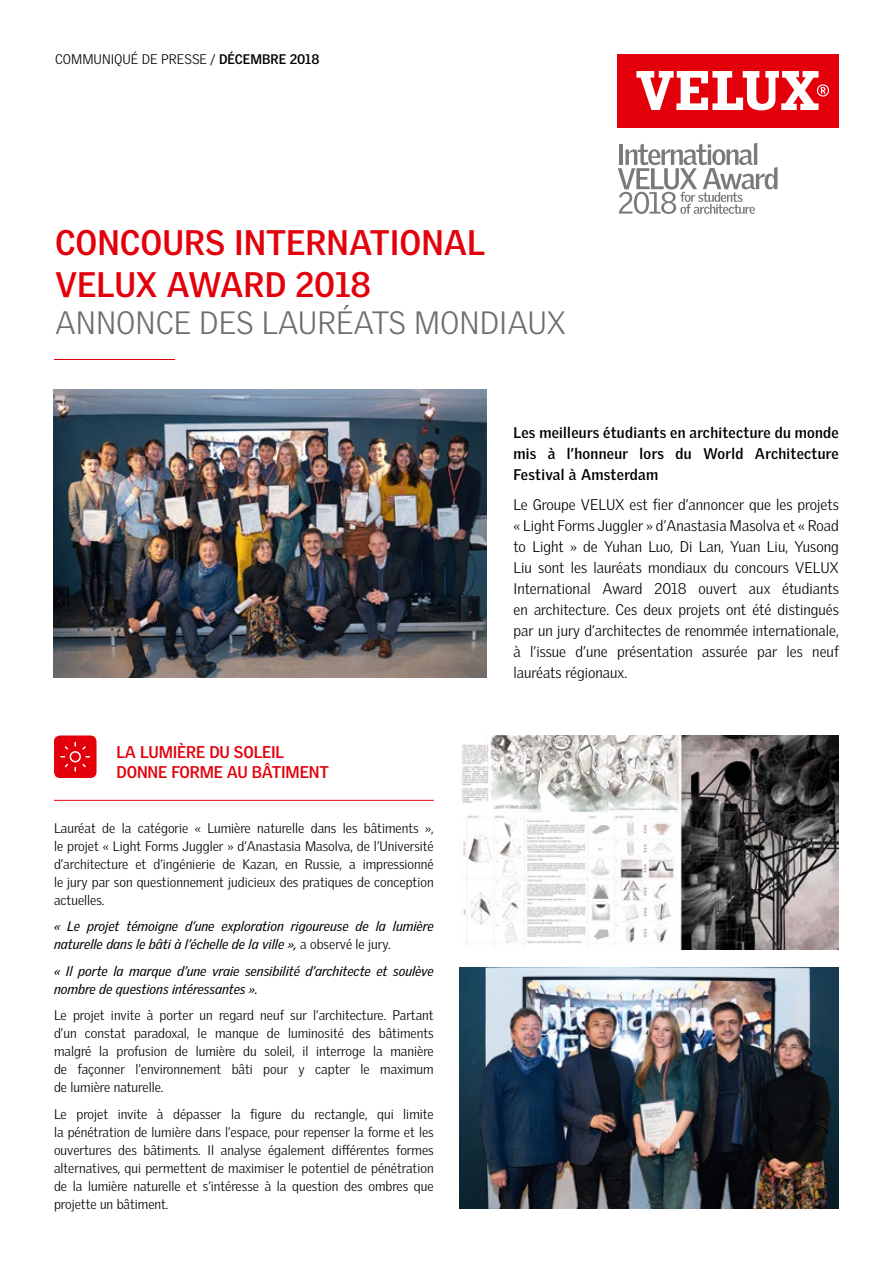
<style>
.page{position:relative;width:893px;height:1263px;background:#fff}
.page>*{position:absolute;margin:0;border:0;box-sizing:border-box;transform-origin:0 0}
.t1{font:700 34.5px/41.4px "Velux Gothic";color:#e3000b}
.t2{font:300 31.35px "Velux Gothic";color:#6e6e6e}
.t3{font:700 16.5px/19.8px "Velux Gothic";letter-spacing:-.01em;color:#e3000b}
.t4{font:300 15px/21px "Velux Gothic";color:#000;text-align:justify}
.t5{font:700 15px/21px "Velux Gothic";letter-spacing:.02em;color:#000;text-align:justify}
.t6{font:300 13.5px/18px "Velux Gothic";color:#000;text-align:justify}
.t7{font:italic 13.5px/18px "Velux Gothic";color:#000}
.s1{font-weight:700}
.s2{font-weight:300;font-style:normal}
</style>
<div class="page">
<hr style="left:54px;top:359px;width:121px;height:1px;background:#e3000b">
<div style="left:618px;top:54px;width:221px;height:73px;background:#e3000b"></div>
<svg style="left:636px;top:71px;width:193px;height:39px"></svg>
<svg style="left:618px;top:143px;width:159px;height:71px"></svg>
<div style="left:54px;top:735px;width:43px;height:43px;background:#e3000b;border-radius:6px"></div>
<svg style="left:61px;top:742px;width:28px;height:29px"></svg>
<hr style="left:54px;top:800px;width:380px;height:1px;background:#e3000b">
<img style="left:461px;top:735px;width:378px;height:214px">
<img style="left:459px;top:968px;width:380px;height:241px">
<img style="left:54px;top:389px;width:433px;height:289px">
<p class="t6" style="left:55px;top:50px;width:266px">COMMUNIQUÉ DE PRESSE / <span class="s1">DÉCEMBRE 2018</span></p>
<h1 class="t1" style="left:55px;top:222px;width:432px">CONCOURS INTERNATIONAL<br>VELUX AWARD 2018</h1>
<h2 class="t2" style="left:55px;top:304px;width:513px">ANNONCE DES LAURÉATS MONDIAUX</h2>
<p class="t3" style="left:117px;top:742px;width:214px">LA LUMIÈRE DU SOLEIL<br>DONNE FORME AU BÂTIMENT</p>
<p class="t6" style="left:54px;top:819px;width:381px">Lauréat de la catégorie « Lumière naturelle dans les bâtiments », le projet « Light Forms Juggler » d’Anastasia Masolva, de l’Université d’architecture et d’ingénierie de Kazan, en Russie, a impressionné le jury par son questionnement judicieux des pratiques de conception actuelles.</p>
<p class="t7" style="left:54px;top:917px;width:381px">« Le projet témoigne d’une exploration rigoureuse de la lumière naturelle dans le bâti à l’échelle de la ville », <span class="s2">a observé le jury.</span></p>
<p class="t7" style="left:54px;top:962px;width:381px">« Il porte la marque d’une vraie sensibilité d’architecte et soulève nombre de questions intéressantes ».</p>
<p class="t6" style="left:54px;top:1006px;width:381px">Le projet invite à porter un regard neuf sur l’architecture. Partant d’un constat paradoxal, le manque de luminosité des bâtiments malgré la profusion de lumière du soleil, il interroge la manière de façonner l’environnement bâti pour y capter le maximum de lumière naturelle.</p>
<p class="t6" style="left:54px;top:1105px;width:381px">Le projet invite à dépasser la figure du rectangle, qui limite la pénétration de lumière dans l’espace, pour repenser la forme et les ouvertures des bâtiments. Il analyse également différentes formes alternatives, qui permettent de maximiser le potentiel de pénétration de la lumière naturelle et s’intéresse à la question des ombres que projette un bâtiment.</p>
<p class="t5" style="left:513px;top:422px;width:327px">Les meilleurs étudiants en architecture du monde mis à l’honneur lors du World Architecture Festival à Amsterdam</p>
<p class="t4" style="left:513px;top:494px;width:327px">Le Groupe VELUX est fier d’annoncer que les projets « Light Forms Juggler » d’Anastasia Masolva et « Road to Light » de Yuhan Luo, Di Lan, Yuan Liu, Yusong Liu sont les lauréats mondiaux du concours VELUX International Award 2018 ouvert aux étudiants en architecture. Ces deux projets ont été distingués par un jury d’architectes de renommée internationale, à l’issue d’une présentation assurée par les neuf lauréats régionaux.</p>
</div>
